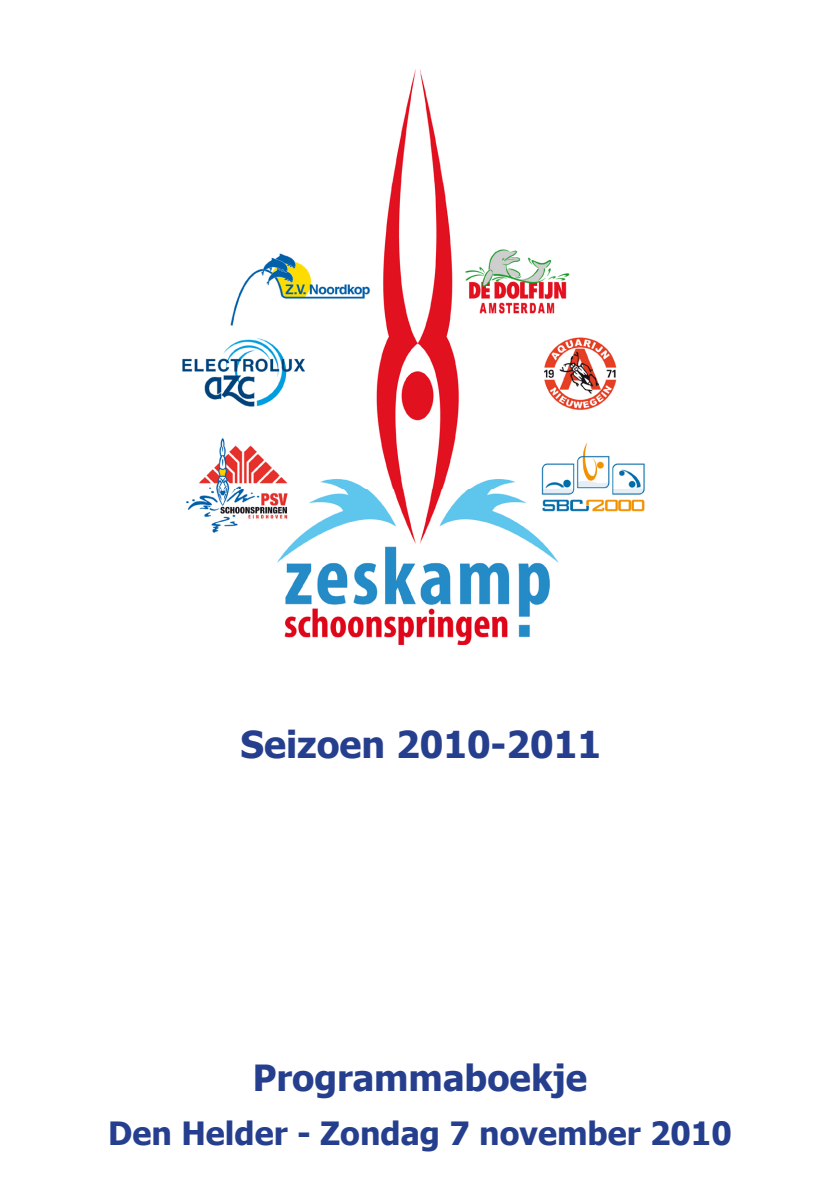
<style>
.page{position:relative;width:840px;height:1191px;background:#fff}
.page>*{position:absolute;margin:0;border:0;box-sizing:border-box;transform-origin:0 0}
.t1{font:700 37px "Tahoma";color:#253f8e}
.t2{font:700 36px "Tahoma";color:#253f8e}
.t3{font:700 32px "Tahoma";color:#253f8e}
</style>
<div class="page">
<img style="left:182px;top:70px;width:463px;height:574px">
<p class="t1" style="left:240px;top:719px;width:362px">Seizoen 2010-2011</p>
<p class="t2" style="left:253px;top:1052px;width:336px">Programmaboekje</p>
<p class="t3" style="left:108px;top:1110px;width:624px">Den Helder - Zondag 7 november 2010</p>
</div>
